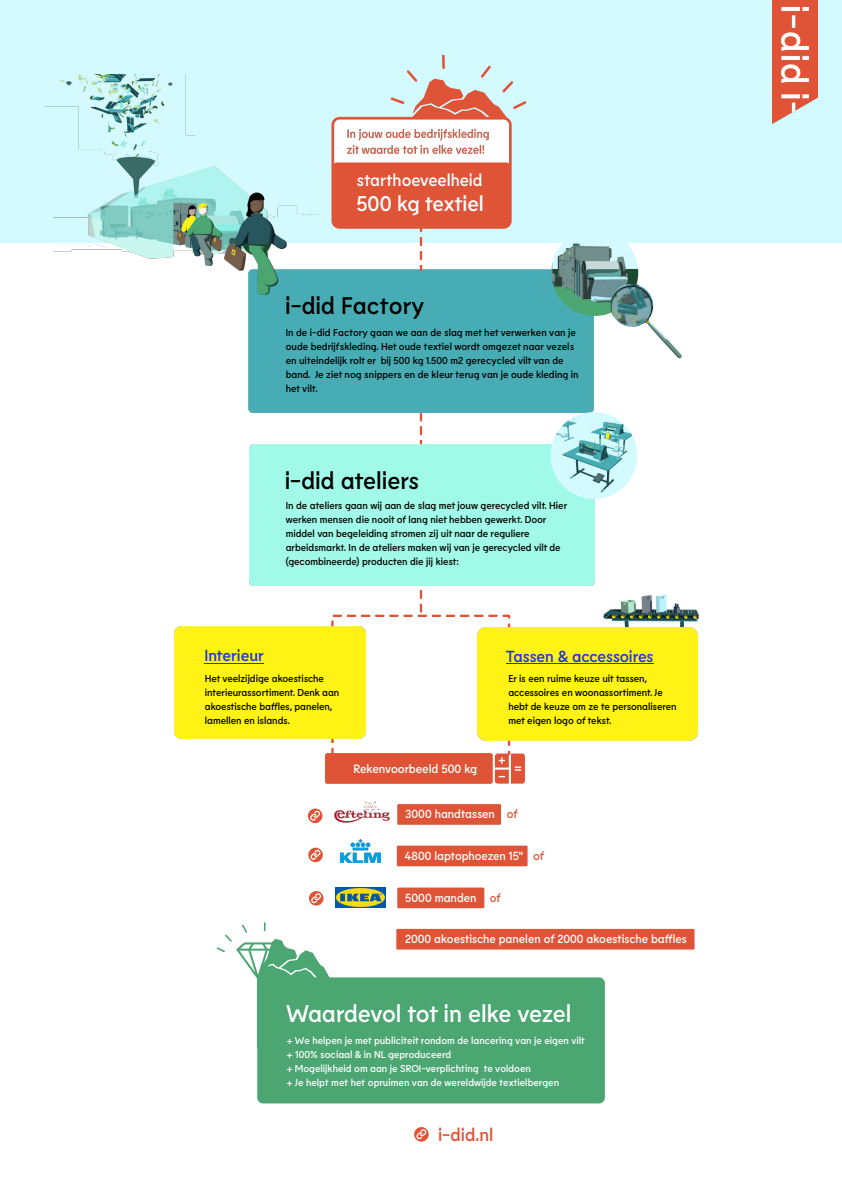
<style>
.page{position:relative;width:842px;height:1191px;background:#fff}
.page>*{position:absolute;margin:0;border:0;box-sizing:border-box;transform-origin:0 0}
.t1{font:500 24px "Lemur";color:#000}
.t2{font:500 24px "Lemur";letter-spacing:-.015em;color:#fff}
.t3{font:500 21.2px "Lemur";letter-spacing:-.005em;color:#fff}
.t4{font:500 18px "Lemur";color:#df5437}
.t5{font:500 16.9px "Lemur";letter-spacing:-.005em;color:#fff}
.t6{font:500 16px "Lemur";letter-spacing:-.015em;color:#1a32e6}
.t7{font:500 12px "Lemur";letter-spacing:-.005em;color:#fff}
.t8{font:500 11.8px "Lemur";letter-spacing:-.01em;color:#fff}
.t9{font:500 10px/14px "Lemur";color:#000}
.t10{font:500 10px/14px "Lemur";color:#fff}
.s1{color:#df5437}
</style>
<div class="page">
<div style="left:396px;top:929px;width:298px;height:20px;background:#df5437"></div>
<div style="left:397px;top:887px;width:87px;height:21px;background:#df5437"></div>
<img style="left:335px;top:888px;width:51px;height:20px">
<svg style="left:309px;top:891px;width:14px;height:14px"></svg>
<svg style="left:311px;top:893px;width:10px;height:10px"></svg>
<div style="left:397px;top:845px;width:131px;height:21px;background:#df5437"></div>
<img style="left:340px;top:841px;width:40px;height:21px">
<svg style="left:308px;top:847px;width:15px;height:15px"></svg>
<svg style="left:310px;top:849px;width:11px;height:11px"></svg>
<img style="left:334px;top:801px;width:57px;height:40px">
<div style="left:308px;top:808px;width:14px;height:15px;background:#df5437;border-radius:50%"></div>
<svg style="left:310px;top:810px;width:10px;height:11px"></svg>
<div style="left:397px;top:804px;width:104px;height:21px;background:#df5437"></div>
<img style="left:325px;top:753px;width:167px;height:31px">
<svg style="left:414px;top:1127px;width:15px;height:14px"></svg>
<svg style="left:416px;top:1129px;width:11px;height:10px"></svg>
<svg style="left:330px;top:412px;width:195px;height:371px"></svg>
<div style="left:175px;top:627px;width:190px;height:111px;background:#fff215"></div>
<hr style="left:204px;top:662px;width:60px;height:1px;background:#1a32e6">
<img style="left:603px;top:595px;width:96px;height:32px">
<div style="left:478px;top:627px;width:220px;height:113px;background:#fff215"></div>
<hr style="left:506px;top:663px;width:148px;height:1px;background:#1a32e6">
<div style="left:249px;top:269px;width:345px;height:143px;background:#48acb4"></div>
<div style="left:0;top:0;width:842px;height:243px;background:#d3faff"></div>
<img style="left:44px;top:75px;width:151px;height:76px">
<img style="left:53px;top:151px;width:267px;height:143px">
<div style="left:249px;top:444px;width:345px;height:142px;background:#a1f9e7"></div>
<img style="left:550px;top:412px;width:87px;height:87px;border-radius:50%">
<svg style="left:420px;top:229px;width:2px;height:41px"></svg>
<div style="left:257px;top:977px;width:348px;height:126px;background:#4ba672;border-radius:6px"></div>
<div style="left:257px;top:977px;width:53px;height:70px;background:#4ba672"></div>
<svg style="left:216px;top:923px;width:114px;height:56px"></svg>
<div style="left:331px;top:117px;width:181px;height:112px;background:#fff;border:3px solid #df5437;border-radius:7px"></div>
<div style="left:333px;top:162px;width:177px;height:64px;background:#df5437;border-radius:4px"></div>
<img style="left:348px;top:130px;width:140px;height:24px">
<svg style="left:389px;top:56px;width:138px;height:63px"></svg>
<img style="left:551px;top:229px;width:87px;height:87px;border-radius:50%">
<img style="left:609px;top:281px;width:73px;height:78px">
<img style="left:772px;top:0;width:46px;height:124px">
<h3 class="t5" style="left:357px;top:173px;width:128px">starthoeveelheid</h3>
<h2 class="t3" style="left:357px;top:194px;width:129px">500 kg textiel</h2>
<h1 class="t1" style="left:285px;top:295px;width:140px">i-did Factory</h1>
<p class="t9" style="left:286px;top:326px;width:294px">In de i-did Factory gaan we aan de slag met het verwerken van je oude bedrijfskleding. Het oude textiel wordt omgezet naar vezels en uiteindelijk rolt er bij 500 kg 1.500 m2 gerecycled vilt van de band. Je ziet nog snippers en de kleur terug van je oude kleding in het vilt.</p>
<h1 class="t1" style="left:285px;top:469px;width:136px">i-did ateliers</h1>
<p class="t9" style="left:286px;top:499px;width:283px">In de ateliers gaan wij aan de slag met jouw gerecycled vilt. Hier werken mensen die nooit of lang niet hebben gewerkt. Door middel van begeleiding stromen zij uit naar de reguliere arbeidsmarkt. In de ateliers maken wij van je gerecycled vilt de (gecombineerde) producten die jij kiest:</p>
<h3 class="t6" style="left:204px;top:648px;width:61px">Interieur</h3>
<h3 class="t6" style="left:506px;top:649px;width:149px">Tassen &amp; accessoires</h3>
<p class="t9" style="left:205px;top:672px;width:136px">Het veelzijdige akoestische interieurassortiment. Denk aan akoestische baffles, panelen, lamellen en islands.</p>
<p class="t7" style="left:353px;top:763px;width:125px">Rekenvoorbeeld 500 kg</p>
<p class="t9" style="left:508px;top:672px;width:170px">Er is een ruime keuze uit tassen, accessoires en woonassortiment. Je hebt de keuze om ze te personaliseren met eigen logo of tekst.</p>
<p class="t8" style="left:405px;top:808px;width:114px">3000 handtassen <span class="s1">of</span></p>
<p class="t8" style="left:405px;top:850px;width:141px">4800 laptophoezen 15" <span class="s1">of</span></p>
<p class="t8" style="left:405px;top:892px;width:97px">5000 manden <span class="s1">of</span></p>
<p class="t8" style="left:405px;top:933px;width:284px">2000 akoestische panelen of 2000 akoestische baffles</p>
<h1 class="t2" style="left:286px;top:1003px;width:287px">Waardevol tot in elke vezel</h1>
<p class="t10" style="left:287px;top:1034px;width:300px">+ We helpen je met publiciteit rondom de lancering van je eigen vilt + 100% sociaal &amp; in NL geproduceerd<br>+ Mogelijkheid om aan je SROI-verplichting te voldoen<br>+ Je helpt met het opruimen van de wereldwijde textielbergen</p>
<h3 class="t4" style="left:438px;top:1126px;width:57px">i-did.nl</h3>
</div>
